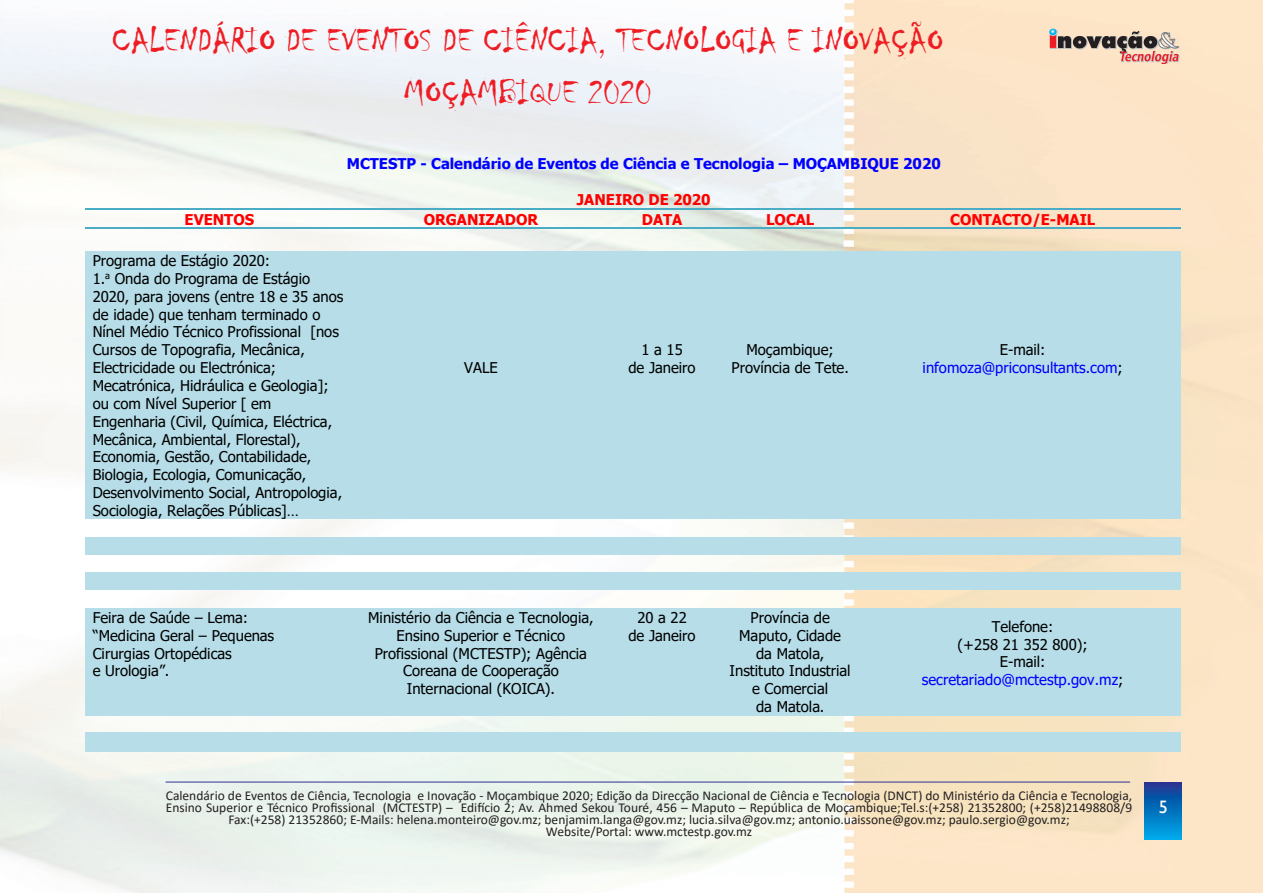
<style>
.page{position:relative;width:1263px;height:893px;background:#fff}
.page>*{position:absolute;margin:0;border:0;box-sizing:border-box;transform-origin:0 0}
.t1{font:36.3px/52.5px "Chiller";color:#ee1d23;text-align:center}
.t2{font:18px "Gill Sans";color:#fff}
.t3{font:14.85px/17.9px "Tahoma";color:#000;text-align:center}
.t4{font:700 14.85px "Tahoma";color:#00f}
.t5{font:700 14.85px "Tahoma";color:#f00}
.t6{font:14.85px/17.7px "Tahoma";color:#00f;text-align:center}
.t7{font:13.5px/12px "Calibri";color:#231f20;text-align:center}
.s1{color:#000}
.s2{color:#00f}
</style>
<div class="page">
<img style="left:0;top:0;width:1263px;height:893px">
<svg style="left:1145px;top:782px;width:36px;height:58px;background:#0770bc"></svg>
<hr style="left:166px;top:782px;width:964px;height:1px;background:#2e3092">
<svg style="left:1049px;top:29px;width:130px;height:35px;background:#c5a999"></svg>
<hr style="left:85px;top:208px;width:268px;height:2px;background:#4bacc6">
<hr style="left:354px;top:208px;width:255px;height:2px;background:#4bacc6">
<hr style="left:610px;top:208px;width:105px;height:2px;background:#4bacc6">
<hr style="left:717px;top:208px;width:147px;height:2px;background:#4bacc6">
<hr style="left:866px;top:208px;width:314px;height:2px;background:#4bacc6">
<hr style="left:85px;top:228px;width:268px;height:1px;background:#4bacc6">
<hr style="left:354px;top:228px;width:255px;height:1px;background:#4bacc6">
<hr style="left:610px;top:228px;width:105px;height:1px;background:#4bacc6">
<hr style="left:717px;top:228px;width:147px;height:1px;background:#4bacc6">
<hr style="left:866px;top:228px;width:314px;height:1px;background:#4bacc6">
<div style="left:85px;top:251px;width:268px;height:268px;background:#b6dde8"></div>
<div style="left:353px;top:251px;width:256px;height:268px;background:#b6dde8"></div>
<div style="left:609px;top:251px;width:107px;height:268px;background:#b6dde8"></div>
<div style="left:716px;top:251px;width:149px;height:268px;background:#b6dde8"></div>
<div style="left:865px;top:251px;width:315px;height:268px;background:#b6dde8"></div>
<div style="left:85px;top:537px;width:268px;height:18px;background:#b6dde8"></div>
<div style="left:353px;top:537px;width:256px;height:18px;background:#b6dde8"></div>
<div style="left:609px;top:537px;width:107px;height:18px;background:#b6dde8"></div>
<div style="left:716px;top:537px;width:149px;height:18px;background:#b6dde8"></div>
<div style="left:865px;top:537px;width:315px;height:18px;background:#b6dde8"></div>
<div style="left:85px;top:572px;width:268px;height:18px;background:#b6dde8"></div>
<div style="left:353px;top:572px;width:256px;height:18px;background:#b6dde8"></div>
<div style="left:609px;top:572px;width:107px;height:18px;background:#b6dde8"></div>
<div style="left:716px;top:572px;width:149px;height:18px;background:#b6dde8"></div>
<div style="left:865px;top:572px;width:315px;height:18px;background:#b6dde8"></div>
<div style="left:85px;top:608px;width:268px;height:107px;background:#b6dde8"></div>
<div style="left:353px;top:608px;width:256px;height:107px;background:#b6dde8"></div>
<div style="left:609px;top:608px;width:107px;height:107px;background:#b6dde8"></div>
<div style="left:716px;top:608px;width:149px;height:107px;background:#b6dde8"></div>
<div style="left:865px;top:608px;width:315px;height:107px;background:#b6dde8"></div>
<div style="left:85px;top:733px;width:268px;height:19px;background:#b6dde8"></div>
<div style="left:353px;top:733px;width:256px;height:19px;background:#b6dde8"></div>
<div style="left:609px;top:733px;width:107px;height:19px;background:#b6dde8"></div>
<div style="left:716px;top:733px;width:149px;height:19px;background:#b6dde8"></div>
<div style="left:865px;top:733px;width:315px;height:19px;background:#b6dde8"></div>
<h1 class="t1" style="left:112px;top:16px;width:833px">CALENDÁRIO DE EVENTOS DE CIÊNCIA, TECNOLOGIA E INOVAÇÃO<br>MOÇAMBIQUE 2020</h1>
<p class="t4" style="left:347px;top:153px;width:596px">MCTESTP - Calendário de Eventos de Ciência e Tecnologia – MOÇAMBIQUE 2020</p>
<p class="t5" style="left:577px;top:189px;width:135px">JANEIRO DE 2020</p>
<p class="t5" style="left:185px;top:209px;width:71px">EVENTOS</p>
<p class="t5" style="left:424px;top:209px;width:116px">ORGANIZADOR</p>
<p class="t5" style="left:642px;top:209px;width:42px">DATA</p>
<p class="t5" style="left:766px;top:209px;width:50px">LOCAL</p>
<p class="t5" style="left:950px;top:209px;width:146px">CONTACTO/E-MAIL</p>
<p class="t3" style="left:93px;top:253px;width:252px;text-align:left">Programa de Estágio 2020:<br>1.<sup>a</sup> Onda do Programa de Estágio 2020, para jovens (entre 18 e 35 anos de idade) que tenham terminado o Nínel Médio Técnico Profissional [nos Cursos de Topografia, Mecânica, Electricidade ou Electrónica; Mecatrónica, Hidráulica e Geologia]; ou com Nível Superior [ em Engenharia (Civil, Química, Eléctrica, Mecânica, Ambiental, Florestal), Economia, Gestão, Contabilidade, Biologia, Ecologia, Comunicação, Desenvolvimento Social, Antropologia, Sociologia, Relações Públicas]…</p>
<p class="t3" style="left:628px;top:342px;width:69px">1 a 15<br>de Janeiro</p>
<p class="t3" style="left:732px;top:342px;width:119px">Moçambique;<br>Província de Tete.</p>
<p class="t6" style="left:923px;top:342px;width:202px"><span class="s1">E-mail: </span>infomoza@priconsultants.com<span class="s1">;</span></p>
<p class="t3" style="left:464px;top:360px;width:35px">VALE</p>
<p class="t3" style="left:93px;top:609px;width:183px;text-align:left">Feira de Saúde – Lema: “Medicina Geral – Pequenas<br>Cirurgias Ortopédicas<br>e Urologia”.</p>
<p class="t3" style="left:368px;top:609px;width:227px">Ministério da Ciência e Tecnologia,<br>Ensino Superior e Técnico<br>Profissional (MCTESTP); Agência<br>Coreana de Cooperação<br>Internacional (KOICA).</p>
<p class="t3" style="left:628px;top:609px;width:69px">20 a 22 de Janeiro</p>
<p class="t3" style="left:730px;top:609px;width:123px">Província de<br>Maputo, Cidade da Matola,<br>Instituto Industrial e Comercial<br>da Matola.</p>
<p class="t3" style="left:922px;top:618px;width:203px">Telefone:<br>(+258 21 352 800);<br>E-mail: <span class="s2">secretariado@mctestp.gov.mz</span>;</p>
<p class="t7" style="left:166px;top:789px;width:968px">Calendário de Eventos de Ciência, Tecnologia e Inovação - Moçambique 2020; Edição da Direcção Nacional de Ciência e Tecnologia (DNCT) do Ministério da Ciência e Tecnologia, Ensino Superior e Técnico Profissional (MCTESTP) – Edifício 2; Av. Ahmed Sekou Touré, 456 – Maputo – República de Moçambique;Tel.s:(+258) 21352800; (+258)21498808/9<br>Fax:(+258) 21352860; E-Mails: helena.monteiro@gov.mz; benjamim.langa@gov.mz; lucia.silva@gov.mz; antonio.uaissone@gov.mz; paulo.sergio@gov.mz;<br>Website/Portal: www.mctestp.gov.mz</p>
<p class="t2" style="left:1159px;top:796px;width:10px">5</p>
</div>
